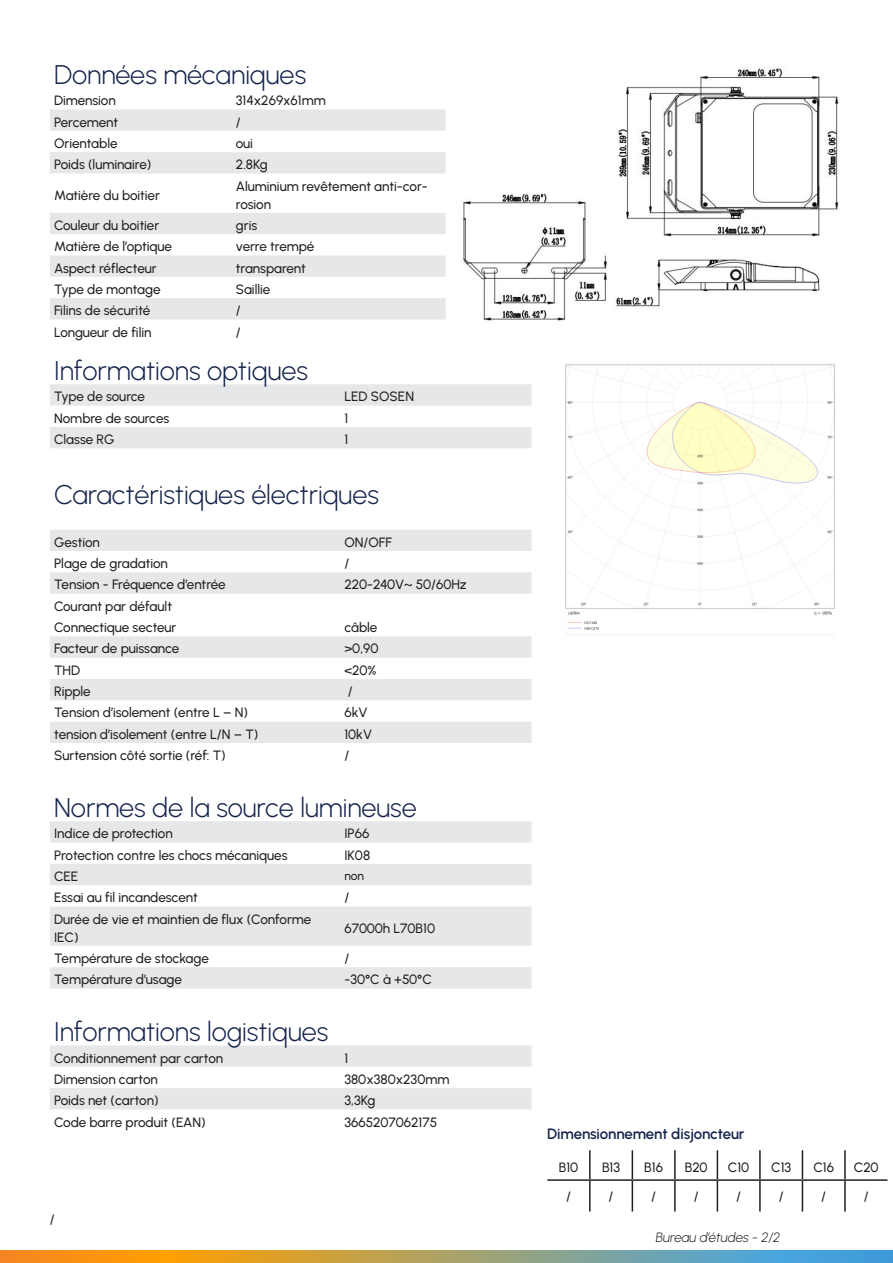
<style>
.page{position:relative;width:893px;height:1263px;background:#fff}
.page>*{position:absolute;margin:0;border:0;box-sizing:border-box;transform-origin:0 0}
.t1{font:300 27px "Urbanist";color:#15244b}
.Texte_courant{font:600 15px "Urbanist";letter-spacing:-.01em;color:#15244b}
.Texte_courant-2{font:500 13.5px/18px "Urbanist";letter-spacing:-.005em;color:#231f20}
.Texte_courant-3{font:italic 300 13.5px "Urbanist";color:#231f20}
.Texte_courant-4{font:500 12px "Urbanist";color:#231f20}
</style>
<div class="page">
<svg style="left:0;top:1251px;width:893px;height:12px;background:#a79e6c"></svg>
<img style="left:463px;top:68px;width:376px;height:253px">
<svg style="left:50px;top:384px;width:481px;height:64px"></svg>
<svg style="left:50px;top:530px;width:481px;height:213px"></svg>
<svg style="left:50px;top:821px;width:481px;height:288px;fill:#ebeced"></svg>
<svg style="left:50px;top:109px;width:396px;height:210px"></svg>
<hr style="left:589px;top:1150px;width:2px;height:29px;background:#231f20">
<svg style="left:632px;top:1150px;width:1px;height:29px"></svg>
<hr style="left:674px;top:1150px;width:2px;height:29px;background:#231f20">
<svg style="left:717px;top:1150px;width:1px;height:29px"></svg>
<hr style="left:759px;top:1150px;width:2px;height:29px;background:#231f20">
<svg style="left:802px;top:1150px;width:1px;height:29px"></svg>
<hr style="left:844px;top:1150px;width:2px;height:29px;background:#231f20">
<hr style="left:547px;top:1179px;width:43px;height:2px;background:#231f20">
<hr style="left:590px;top:1179px;width:42px;height:2px;background:#231f20">
<hr style="left:589px;top:1181px;width:2px;height:30px;background:#231f20">
<hr style="left:632px;top:1179px;width:43px;height:2px;background:#231f20">
<hr style="left:632px;top:1181px;width:1px;height:30px;background:#231f20">
<hr style="left:675px;top:1179px;width:42px;height:2px;background:#231f20">
<hr style="left:674px;top:1181px;width:2px;height:30px;background:#231f20">
<hr style="left:717px;top:1179px;width:43px;height:2px;background:#231f20">
<hr style="left:717px;top:1181px;width:1px;height:30px;background:#231f20">
<hr style="left:760px;top:1179px;width:42px;height:2px;background:#231f20">
<hr style="left:759px;top:1181px;width:2px;height:30px;background:#231f20">
<hr style="left:802px;top:1179px;width:43px;height:2px;background:#231f20">
<hr style="left:802px;top:1181px;width:1px;height:30px;background:#231f20">
<hr style="left:845px;top:1179px;width:42px;height:2px;background:#231f20">
<hr style="left:844px;top:1181px;width:2px;height:30px;background:#231f20">
<img style="left:566px;top:364px;width:269px;height:267px">
<p class="t1" style="left:54px;top:57px;width:254px">Données mécaniques</p>
<p class="Texte_courant-2" style="left:54px;top:91px;width:63px">Dimension</p>
<p class="Texte_courant-2" style="left:236px;top:91px;width:91px">314x269x61mm</p>
<p class="Texte_courant-2" style="left:54px;top:112px;width:66px">Percement</p>
<p class="Texte_courant-2" style="left:236px;top:112px;width:6px">/</p>
<p class="Texte_courant-2" style="left:54px;top:134px;width:65px">Orientable</p>
<p class="Texte_courant-2" style="left:236px;top:134px;width:19px">oui</p>
<p class="Texte_courant-2" style="left:54px;top:155px;width:99px">Poids (luminaire)</p>
<p class="Texte_courant-2" style="left:236px;top:155px;width:34px">2.8Kg</p>
<p class="Texte_courant-2" style="left:54px;top:185px;width:107px">Matière du boitier</p>
<p class="Texte_courant-2" style="left:236px;top:176px;width:193px">Aluminium revêtement anti-cor&shy;rosion</p>
<p class="Texte_courant-2" style="left:54px;top:216px;width:107px">Couleur du boitier</p>
<p class="Texte_courant-2" style="left:236px;top:216px;width:23px">gris</p>
<p class="Texte_courant-2" style="left:54px;top:237px;width:119px">Matière de l’optique</p>
<p class="Texte_courant-2" style="left:236px;top:237px;width:80px">verre trempé</p>
<p class="Texte_courant-2" style="left:54px;top:258px;width:104px">Aspect réflecteur</p>
<p class="Texte_courant-2" style="left:236px;top:258px;width:72px">transparent</p>
<p class="Texte_courant-2" style="left:54px;top:280px;width:108px">Type de montage</p>
<p class="Texte_courant-2" style="left:236px;top:280px;width:36px">Saillie</p>
<p class="Texte_courant-2" style="left:54px;top:301px;width:98px">Filins de sécurité</p>
<p class="Texte_courant-2" style="left:236px;top:301px;width:6px">/</p>
<p class="Texte_courant-2" style="left:54px;top:322px;width:99px">Longueur de filin</p>
<p class="Texte_courant-2" style="left:236px;top:322px;width:6px">/</p>
<p class="t1" style="left:54px;top:353px;width:255px">Informations optiques</p>
<p class="Texte_courant-2" style="left:54px;top:387px;width:92px">Type de source</p>
<p class="Texte_courant-2" style="left:344px;top:387px;width:71px">LED SOSEN</p>
<p class="Texte_courant-2" style="left:54px;top:408px;width:117px">Nombre de sources</p>
<p class="Texte_courant-2" style="left:344px;top:408px;width:5px">1</p>
<p class="Texte_courant-2" style="left:54px;top:430px;width:62px">Classe RG</p>
<p class="Texte_courant-2" style="left:344px;top:430px;width:5px">1</p>
<p class="t1" style="left:54px;top:477px;width:326px">Caractéristiques électriques</p>
<p class="Texte_courant-2" style="left:54px;top:532px;width:47px">Gestion</p>
<p class="Texte_courant-2" style="left:344px;top:532px;width:49px">ON/OFF</p>
<p class="Texte_courant-2" style="left:54px;top:554px;width:115px">Plage de gradation</p>
<p class="Texte_courant-2" style="left:344px;top:554px;width:6px">/</p>
<p class="Texte_courant-2" style="left:54px;top:575px;width:173px">Tension - Fréquence d’entrée</p>
<p class="Texte_courant-2" style="left:344px;top:575px;width:124px">220-240V~ 50/60Hz</p>
<p class="Texte_courant-2" style="left:54px;top:596px;width:119px">Courant par défault</p>
<p class="Texte_courant-2" style="left:54px;top:618px;width:124px">Connectique secteur</p>
<p class="Texte_courant-2" style="left:344px;top:618px;width:35px">câble</p>
<p class="Texte_courant-2" style="left:54px;top:639px;width:127px">Facteur de puissance</p>
<p class="Texte_courant-2" style="left:344px;top:639px;width:36px">&gt;0,90</p>
<p class="Texte_courant-2" style="left:54px;top:660px;width:28px">THD</p>
<p class="Texte_courant-2" style="left:344px;top:660px;width:34px">&lt;20%</p>
<p class="Texte_courant-2" style="left:54px;top:682px;width:38px">Ripple</p>
<p class="Texte_courant-2" style="left:348px;top:682px;width:6px">/</p>
<p class="Texte_courant-2" style="left:54px;top:703px;width:195px">Tension d’isolement (entre L – N)</p>
<p class="Texte_courant-2" style="left:344px;top:703px;width:25px">6kV</p>
<p class="Texte_courant-2" style="left:54px;top:724px;width:206px">tension d’isolement (entre L/N – T)</p>
<p class="Texte_courant-2" style="left:344px;top:724px;width:29px">10kV</p>
<p class="Texte_courant-2" style="left:54px;top:746px;width:173px">Surtension côté sortie (réf: T)</p>
<p class="Texte_courant-2" style="left:344px;top:746px;width:6px">/</p>
<p class="t1" style="left:54px;top:790px;width:364px">Normes de la source lumineuse</p>
<p class="Texte_courant-2" style="left:54px;top:824px;width:120px">Indice de protection</p>
<p class="Texte_courant-2" style="left:344px;top:824px;width:26px">IP66</p>
<p class="Texte_courant-2" style="left:54px;top:845px;width:235px">Protection contre les chocs mécaniques</p>
<p class="Texte_courant-2" style="left:344px;top:845px;width:27px">IK08</p>
<p class="Texte_courant-2" style="left:54px;top:867px;width:26px">CEE</p>
<p class="Texte_courant-4" style="left:344px;top:868px;width:21px">non</p>
<p class="Texte_courant-2" style="left:54px;top:888px;width:145px">Essai au fil incandescent</p>
<p class="Texte_courant-2" style="left:344px;top:888px;width:6px">/</p>
<p class="Texte_courant-2" style="left:54px;top:909px;width:259px">Durée de vie et maintien de flux (Conforme<br>IEC)</p>
<p class="Texte_courant-2" style="left:344px;top:918px;width:92px">67000h L70B10</p>
<p class="Texte_courant-2" style="left:54px;top:949px;width:156px">Température de stockage</p>
<p class="Texte_courant-2" style="left:344px;top:949px;width:6px">/</p>
<p class="Texte_courant-2" style="left:54px;top:970px;width:129px">Température d’usage</p>
<p class="Texte_courant-2" style="left:344px;top:970px;width:89px">-30°C à +50°C</p>
<p class="t1" style="left:54px;top:1014px;width:276px">Informations logistiques</p>
<p class="Texte_courant-2" style="left:54px;top:1048px;width:171px">Conditionnement par carton</p>
<p class="Texte_courant-2" style="left:344px;top:1048px;width:5px">1</p>
<p class="Texte_courant-2" style="left:54px;top:1070px;width:105px">Dimension carton</p>
<p class="Texte_courant-2" style="left:344px;top:1070px;width:106px">380x380x230mm</p>
<p class="Texte_courant-2" style="left:54px;top:1091px;width:106px">Poids net (carton)</p>
<p class="Texte_courant-2" style="left:344px;top:1091px;width:33px">3,3Kg</p>
<p class="Texte_courant-2" style="left:54px;top:1112px;width:153px">Code barre produit (EAN)</p>
<p class="Texte_courant-2" style="left:344px;top:1112px;width:94px">3665207062175</p>
<p class="Texte_courant-2" style="left:50px;top:1210px;width:6px">/</p>
<p class="Texte_courant" style="left:547px;top:1123px;width:199px">Dimensionnement disjoncteur</p>
<p class="Texte_courant-2" style="left:559px;top:1157px;width:21px">B10</p>
<p class="Texte_courant-2" style="left:602px;top:1157px;width:20px">B13</p>
<p class="Texte_courant-2" style="left:644px;top:1157px;width:20px">B16</p>
<p class="Texte_courant-2" style="left:685px;top:1157px;width:24px">B20</p>
<p class="Texte_courant-2" style="left:728px;top:1157px;width:23px">C10</p>
<p class="Texte_courant-2" style="left:771px;top:1157px;width:22px">C13</p>
<p class="Texte_courant-2" style="left:813px;top:1157px;width:22px">C16</p>
<p class="Texte_courant-2" style="left:854px;top:1157px;width:26px">C20</p>
<p class="Texte_courant-2" style="left:566px;top:1187px;width:6px">/</p>
<p class="Texte_courant-2" style="left:609px;top:1187px;width:6px">/</p>
<p class="Texte_courant-2" style="left:651px;top:1187px;width:6px">/</p>
<p class="Texte_courant-2" style="left:694px;top:1187px;width:6px">/</p>
<p class="Texte_courant-2" style="left:736px;top:1187px;width:6px">/</p>
<p class="Texte_courant-2" style="left:779px;top:1187px;width:6px">/</p>
<p class="Texte_courant-2" style="left:821px;top:1187px;width:6px">/</p>
<p class="Texte_courant-2" style="left:864px;top:1187px;width:6px">/</p>
<p class="Texte_courant-3" style="left:656px;top:1228px;width:126px">Bureau d’études - 2/2</p>
</div>
